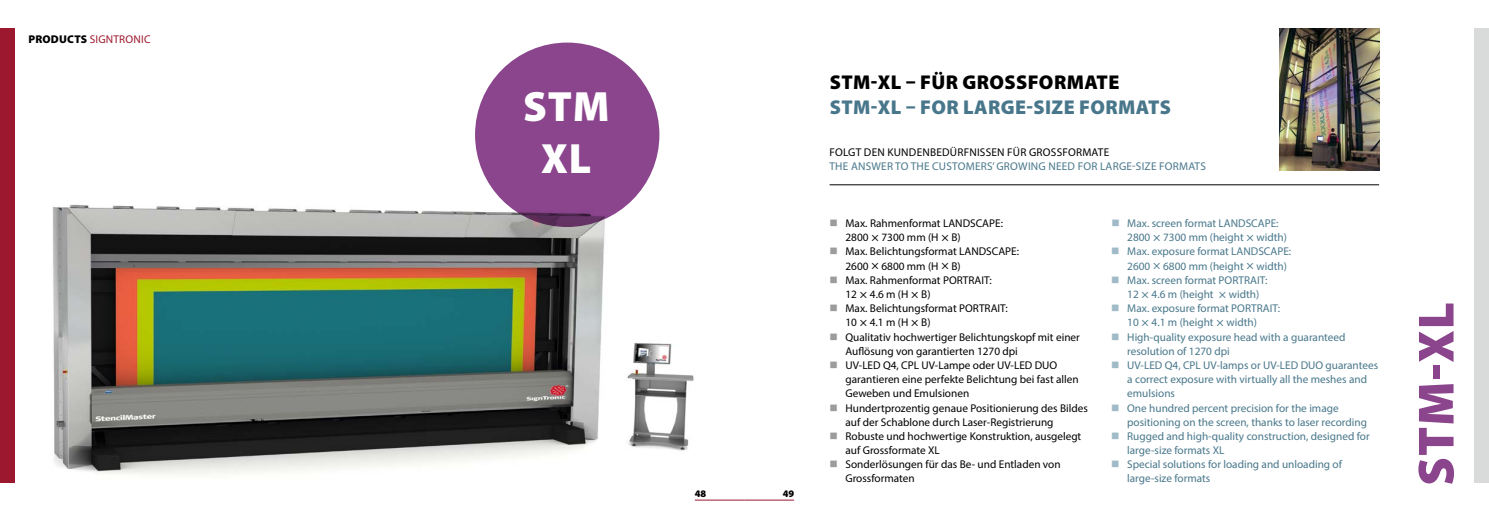
<style>
.page{position:relative;width:1489px;height:525px;background:#fff}
.page>*{position:absolute;margin:0;border:0;box-sizing:border-box;transform-origin:0 0}
.t1{font:900 51.25px "Myriad Pro";color:#8a458c}
.t2{font:900 42.5px/51px "Myriad Pro";color:#fff;text-align:center}
.t3{font:900 20px "Myriad Pro";letter-spacing:.02em;color:#48778b}
.t4{font:900 20px "Myriad Pro";letter-spacing:.02em;color:#000}
.t5{font:11.25px/14.1px "Myriad Pro";color:#48778b}
.t6{font:11.25px/14.1px "Myriad Pro";color:#000}
.t7{font:11.25px "Myriad Pro";letter-spacing:.02em;color:#48778b}
.t8{font:11.25px "Myriad Pro";letter-spacing:.02em;color:#000}
.t9{font:11.25px "Myriad Pro";letter-spacing:.02em;color:#9c182f}
.t10{font:900 10px "Myriad Pro";color:#000}
.s1{font-weight:900;color:#000}
</style>
<div class="page">
<img style="left:14px;top:191px;width:605px;height:289px">
<div style="left:0;top:28px;width:14px;height:454px;background:#9c182f"></div>
<div style="left:475px;top:43px;width:184px;height:184px;background:#8a458c;border-radius:50%"></div>
<img style="left:611px;top:291px;width:83px;height:163px">
<img style="left:1279px;top:28px;width:99px;height:142px">
<div style="left:1474px;top:28px;width:14px;height:454px;background:#d9dada"></div>
<hr style="left:829px;top:184px;width:549px;height:1px;background:#000">
<hr style="left:694px;top:499px;width:50px;height:1px;background:#9c182f">
<hr style="left:744px;top:499px;width:50px;height:1px;background:#9c182f">
<p class="t9" style="left:28px;top:32px;width:124px"><span class="s1">PRODUCTS</span> SIGNTRONIC</p>
<h2 class="t2" style="left:523px;top:80px;width:88px">STM<br>XL</h2>
<p class="t10" style="left:694px;top:486px;width:13px">48</p>
<p class="t10" style="left:782px;top:486px;width:13px">49</p>
<h3 class="t4" style="left:829px;top:69px;width:291px">STM-XL – FÜR GROSSFORMATE</h3>
<h3 class="t3" style="left:829px;top:93px;width:343px">STM-XL – FOR LARGE-SIZE FORMATS</h3>
<p class="t8" style="left:829px;top:145px;width:281px">FOLGT DEN KUNDENBEDÜRFNISSEN FÜR GROSSFORMATE</p>
<p class="t7" style="left:829px;top:159px;width:378px">THE ANSWER TO THE CUSTOMERS’ GROWING NEED FOR LARGE-SIZE FORMATS</p>
<p class="t6" style="left:845px;top:216px;width:244px">Max. Rahmenformat LANDSCAPE:<br>2800 7300 mm (H B)<br>Max. Belichtungsformat LANDSCAPE:<br>2600 6800 mm (H B)<br>Max. Rahmenformat PORTRAIT:<br>12 4.6 m (H B)<br>Max. Belichtungsformat PORTRAIT:<br>10 4.1 m (H B)<br>Qualitativ hochwertiger Belichtungskopf mit einer<br>Auflösung von garantierten 1270 dpi<br>UV-LED Q4, CPL UV-Lampe oder UV-LED DUO garantieren eine perfekte Belichtung bei fast allen<br>Geweben und Emulsionen<br>Hundertprozentig genaue Positionierung des Bildes auf der Schablone durch Laser-Registrierung<br>Robuste und hochwertige Konstruktion, ausgelegt auf Grossformate XL<br>Sonderlösungen für das Be- und Entladen von<br>Grossformaten</p>
<p class="t5" style="left:1127px;top:216px;width:165px">Max. screen format LANDSCAPE:<br>2800 7300 mm (height width)<br>Max. exposure format LANDSCAPE:<br>2600 6800 mm (height width)<br>Max. screen format PORTRAIT:<br>12 4.6 m (height</p>
<p class="t5" style="left:1127px;top:287px;width:252px;text-indent:102px">width)<br>Max. exposure format PORTRAIT:<br>10 4.1 m (height width)<br>High-quality exposure head with a guaranteed resolution of 1270 dpi<br>UV-LED Q4, CPL UV-lamps or UV-LED DUO guarantees a correct exposure with virtually all the meshes and emulsions<br>One hundred percent precision for the image positioning on the screen, thanks to laser recording Rugged and high-quality construction, designed for large-size formats XL<br>Special solutions for loading and unloading of large-size formats</p>
<h1 class="t1" style="left:1401px;top:485px;width:185px;rotate:-90deg">STM-XL</h1>
</div>
